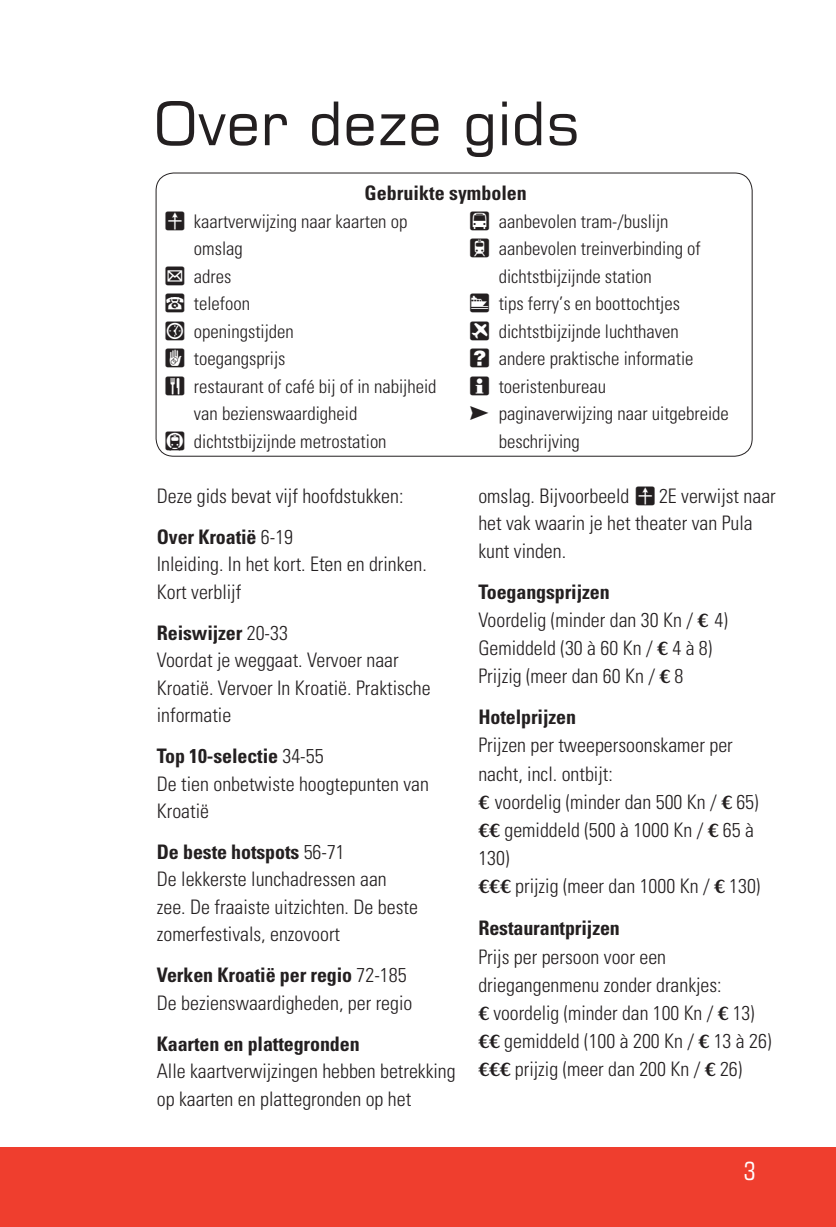
<style>
.page{position:relative;width:836px;height:1227px;background:#fff}
.page>*{position:absolute;margin:0;border:0;box-sizing:border-box;transform-origin:0 0}
.t1{font:60px "Square 721 BT";color:#231f20}
.t2{font:condensed 25px "Square 721 BT";color:#fff}
.t3{font:300 condensed 20px/27.5px "Univers";color:#231f20}
.t4{font:700 condensed 20px "Univers";letter-spacing:-.005em;color:#231f20}
.t5{font:300 condensed 18.75px "Univers";color:#231f20}
.s1{font-family:"City Pack Plus Shift";font-weight:400;font-stretch:normal}
.s2{font-weight:700}
.s3{font-family:"City Pack Plus Shift";font-weight:400;font-stretch:normal;font-size:18.75px}
.s4{font-family:"AA Euro Sans Serif";font-weight:700;font-stretch:normal}
</style>
<div class="page">
<div style="left:4px;top:1147px;width:831px;height:79px;background:#ef3e2e"></div>
<hr style="left:0;top:1147px;width:4px;height:79px;background:#ef3e2e">
<h1 class="t1" style="left:153px;top:86px;width:429px">Over deze gids</h1>
<p class="t4" style="left:364px;top:181px;width:164px">Gebruikte symbolen</p>
<p class="t5" style="left:163px;top:210px;width:245px"><span class="s1">A</span> kaartverwijzing naar kaarten op</p>
<p class="t5" style="left:194px;top:237px;width:50px">omslag</p>
<p class="t5" style="left:163px;top:265px;width:69px"><span class="s1">B</span> adres</p>
<p class="t5" style="left:163px;top:292px;width:88px"><span class="s1">C</span> telefoon</p>
<p class="t5" style="left:163px;top:320px;width:132px"><span class="s1">D</span> openingstijden</p>
<p class="t5" style="left:163px;top:347px;width:124px"><span class="s1">J</span> toegangsprijs</p>
<p class="t5" style="left:163px;top:375px;width:274px"><span class="s1">E</span> restaurant of café bij of in nabijheid</p>
<p class="t5" style="left:194px;top:402px;width:165px">van bezienswaardigheid</p>
<p class="t5" style="left:163px;top:430px;width:225px"><span class="s1">F</span> dichtstbijzijnde metrostation</p>
<p class="t3" style="left:157px;top:475px;width:248px;line-height:41px">Deze gids bevat vijf hoofdstukken:<br><span class="s2">Over Kroatië</span> 6-19</p>
<p class="t3" style="left:157px;top:550px;width:271px">Inleiding. In het kort. Eten en drinken.<br>Kort verblijf</p>
<p class="t3" style="left:157px;top:619px;width:275px"><span class="s2">Reiswijzer</span> 20-33<br>Voordat je weggaat. Vervoer naar<br>Kroatië. Vervoer In Kroatië. Praktische informatie</p>
<p class="t3" style="left:157px;top:742px;width:274px"><span class="s2">Top 10-selectie</span> 34-55<br>De tien onbetwiste hoogtepunten van<br>Kroatië</p>
<p class="t3" style="left:157px;top:838px;width:262px"><span class="s2">De beste hotspots</span> 56-71<br>De lekkerste lunchadressen aan zee. De fraaiste uitzichten. De beste zomerfestivals, enzovoort</p>
<p class="t3" style="left:157px;top:961px;width:257px"><span class="s2">Verken Kroatië per regio</span> 72-185<br>De bezienswaardigheden, per regio</p>
<p class="t4" style="left:157px;top:1031px;width:204px">Kaarten en plattegronden</p>
<p class="t3" style="left:157px;top:1057px;width:300px">Alle kaartverwijzingen hebben betrekking op kaarten en plattegronden op het</p>
<p class="t5" style="left:468px;top:210px;width:202px"><span class="s1">G</span> aanbevolen tram-/buslijn</p>
<p class="t5" style="left:468px;top:237px;width:234px"><span class="s1">H</span> aanbevolen treinverbinding of</p>
<p class="t5" style="left:498px;top:265px;width:155px">dichtstbijzijnde station</p>
<p class="t5" style="left:468px;top:292px;width:213px"><span class="s1">M</span> tips ferry’s en boottochtjes</p>
<p class="t5" style="left:468px;top:320px;width:212px"><span class="s1">R</span> dichtstbijzijnde luchthaven</p>
<p class="t5" style="left:468px;top:347px;width:227px"><span class="s1">N</span> andere praktische informatie</p>
<p class="t5" style="left:468px;top:375px;width:139px"><span class="s1">L</span> toeristenbureau</p>
<p class="t5" style="left:468px;top:402px;width:262px"><span class="s1">P</span> paginaverwijzing naar uitgebreide</p>
<p class="t5" style="left:498px;top:430px;width:83px">beschrijving</p>
<p class="t3" style="left:478px;top:482px;width:299px">omslag. Bijvoorbeeld <span class="s3">A</span>2E verwijst naar het vak waarin je het theater van Pula kunt vinden.</p>
<p class="t3" style="left:478px;top:577px;width:251px"><span class="s2">Toegangsprijzen<br></span>Voordelig (minder dan 30 Kn / <span class="s4">€</span> 4)<br>Gemiddeld (30 à 60 Kn / <span class="s4">€</span> 4 à 8)<br>Prijzig (meer dan 60 Kn / <span class="s4">€</span> 8</p>
<p class="t4" style="left:478px;top:704px;width:99px">Hotelprijzen</p>
<p class="t3" style="left:478px;top:731px;width:283px">Prijzen per tweepersoonskamer per nacht, incl. ontbijt:<br><span class="s4">€</span> voordelig (minder dan 500 Kn / <span class="s4">€</span> 65) <span class="s4">€€</span> gemiddeld (500 à 1000 Kn / <span class="s4">€</span> 65 à<br>130)<br><span class="s4">€€€</span> prijzig (meer dan 1000 Kn / <span class="s4">€</span> 130)</p>
<p class="t4" style="left:478px;top:915px;width:143px">Restaurantprijzen</p>
<p class="t3" style="left:478px;top:942px;width:294px;line-height:28.2px">Prijs per persoon voor een driegangenmenu zonder drankjes:<br><span class="s4">€</span> voordelig (minder dan 100 Kn / <span class="s4">€</span> 13) <span class="s4">€€</span> gemiddeld (100 à 200 Kn / <span class="s4">€</span> 13 à 26) <span class="s4">€€€</span> prijzig (meer dan 200 Kn / <span class="s4">€</span> 26)</p>
<p class="t2" style="left:743px;top:1155px;width:14px">3</p>
</div>
